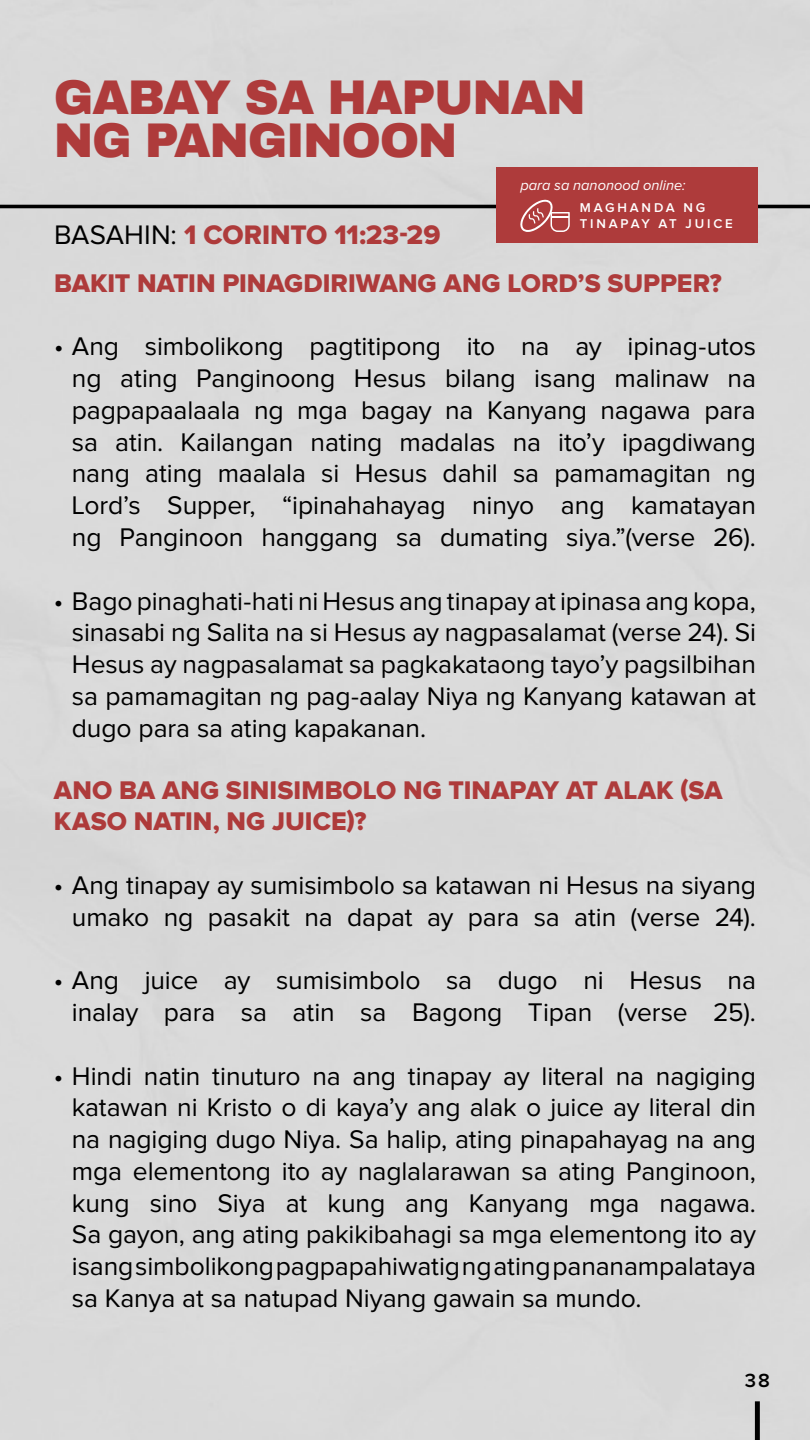
<style>
.page{position:relative;width:810px;height:1440px;background:#dadada}
.page>*{position:absolute;margin:0;border:0;box-sizing:border-box;transform-origin:0 0}
.t1{font:900 47.62px/42.4px "Archivo";letter-spacing:-.03em;color:#ae3b3b}
.t2{font:27.83px "Proxima Nova Extrabld";letter-spacing:-.005em;color:#ae3b3b}
.t3{font:26.47px/31.8px "Proxima Nova";letter-spacing:-.005em;color:#000;text-align:justify}
.t4{font:26.47px/31.8px "Proxima Nova Extrabld";color:#ae3b3b}
.t5{font:600 19.73px "Proxima Nova";color:#000}
.t6{font:italic 14.62px "Proxima Nova";color:#fff}
.t7{font:600 13.2px/15.9px "Proxima Nova";letter-spacing:.215em;color:#fff}
.s1{font-family:"Proxima Nova";color:#000}
</style>
<div class="page">
<div style="left:755px;top:1401px;width:5px;height:39px;background:#000"></div>
<hr style="left:0;top:205px;width:810px;height:3px;background:#000">
<div style="left:496px;top:167px;width:261px;height:76px;background:#ae3b3b"></div>
<svg style="left:520px;top:199px;width:50px;height:33px"></svg>
<h1 class="t1" style="left:54px;top:77px;width:533px">GABAY SA HAPUNAN<br>NG PANGINOON</h1>
<p class="t2" style="left:54px;top:222px;width:388px"><span class="s1">BASAHIN:</span> 1 CORINTO 11:23-29</p>
<p class="t6" style="left:520px;top:178px;width:166px">para sa nanonood online:</p>
<p class="t7" style="left:580px;top:201px;width:155px">MAGHANDA NG<br>TINAPAY AT JUICE</p>
<p class="t4" style="left:54px;top:268px;width:669px">BAKIT NATIN PINAGDIRIWANG ANG LORD’S SUPPER?</p>
<p class="t3" style="left:72px;top:332px;width:686px;text-indent:-18px">• Ang simbolikong pagtitipong ito na ay ipinag-utos ng ating Panginoong Hesus bilang isang malinaw na pagpapaalaala ng mga bagay na Kanyang nagawa para sa atin. Kailangan nating madalas na ito’y ipagdiwang nang ating maalala si Hesus dahil sa pamamagitan ng Lord’s Supper, “ipinahahayag ninyo ang kamatayan ng Panginoon hanggang sa dumating siya.”(verse 26).</p>
<p class="t3" style="left:72px;top:586px;width:686px;text-indent:-18px">• Bago pinaghati-hati ni Hesus ang tinapay at ipinasa ang kopa, sinasabi ng Salita na si Hesus ay nagpasalamat (verse 24). Si Hesus ay nagpasalamat sa pagkakataong tayo’y pagsilbihan sa pamamagitan ng pag-aalay Niya ng Kanyang katawan at dugo para sa ating kapakanan.</p>
<p class="t4" style="left:54px;top:775px;width:670px">ANO BA ANG SINISIMBOLO NG TINAPAY AT ALAK (SA<br>KASO NATIN, NG JUICE)?</p>
<p class="t3" style="left:54px;top:870px;width:704px;text-align:right">• Ang tinapay ay sumisimbolo sa katawan ni Hesus na siyang umako ng pasakit na dapat ay para sa atin (verse 24).</p>
<p class="t3" style="left:54px;top:966px;width:704px;text-align:right">• Ang juice ay sumisimbolo sa dugo ni Hesus na inalay para sa atin sa Bagong Tipan (verse 25).</p>
<p class="t3" style="left:72px;top:1061px;width:686px;text-indent:-18px">• Hindi natin tinuturo na ang tinapay ay literal na nagiging katawan ni Kristo o di kaya’y ang alak o juice ay literal din na nagiging dugo Niya. Sa halip, ating pinapahayag na ang mga elementong ito ay naglalarawan sa ating Panginoon, kung sino Siya at kung ang Kanyang mga nagawa.<br>Sa gayon, ang ating pakikibahagi sa mga elementong ito ay isang simbolikong pagpapahiwatig ng ating pananampalataya sa Kanya at sa natupad Niyang gawain sa mundo.</p>
<p class="t5" style="left:745px;top:1372px;width:27px">38</p>
</div>
